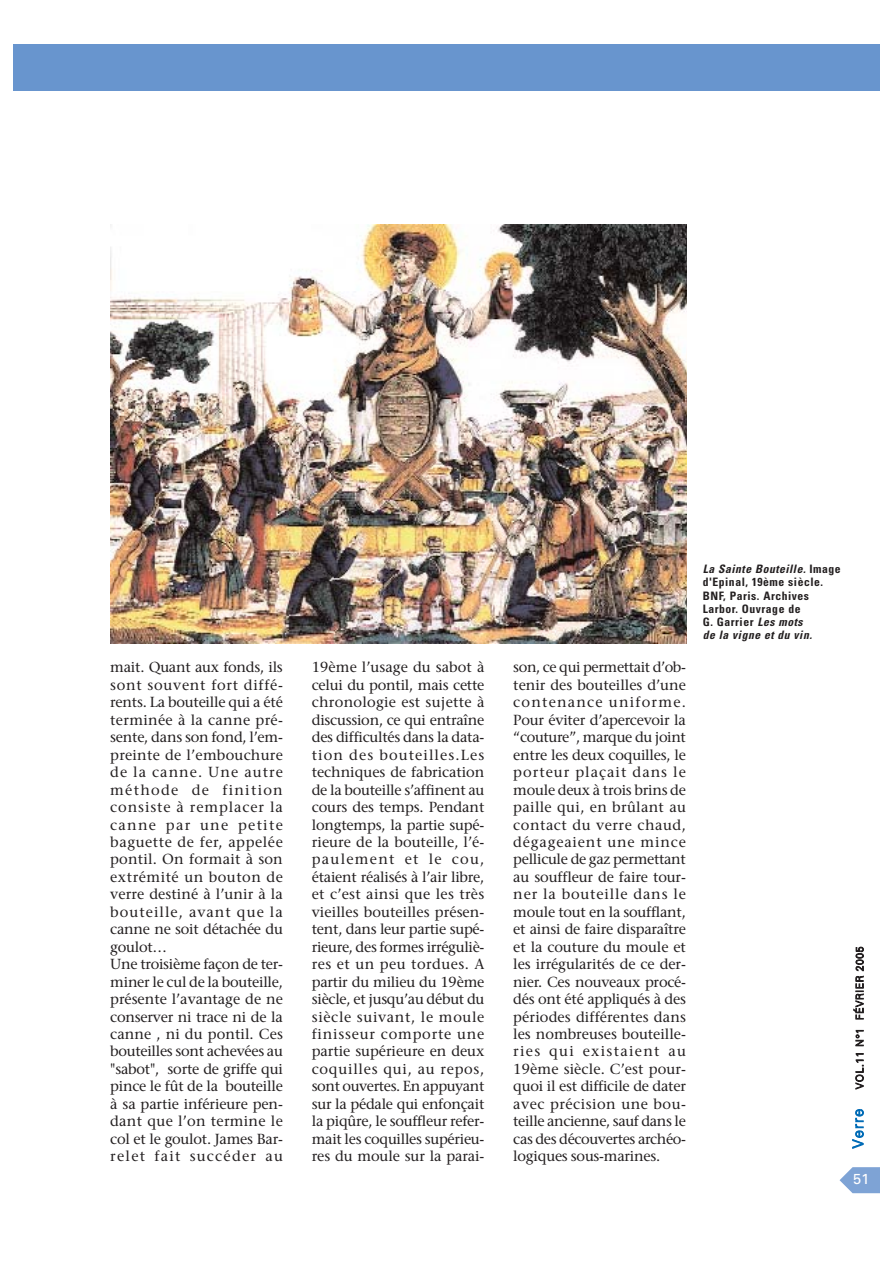
<style>
.page{position:relative;width:893px;height:1263px;background:#fff}
.page>*{position:absolute;margin:0;border:0;box-sizing:border-box;transform-origin:0 0}
.t1{font:14.55px/17.4px "Stone Serif";letter-spacing:-.01em;color:#231f20;text-align:justify}
.t2{font:300 14.55px "Univers";letter-spacing:.085em;color:#006bb6}
.t3{font:14.55px "Univers";color:#fff}
.t4{font:700 condensed 11.7px/13px "Univers";letter-spacing:.045em;color:#231f20}
.t5{font:300 10.2px "Univers";letter-spacing:.06em;color:#231f20}
.s1{font-style:italic}
</style>
<div class="page">
<svg style="left:839px;top:1167px;width:40px;height:26px"></svg>
<div style="left:13px;top:44px;width:866px;height:47px;background:#6895ce"></div>
<img style="left:110px;top:224px;width:576px;height:419px">
<p class="t1" style="left:110px;top:660px;width:174px;text-align:left">mait. Quant aux fonds, ils sont souvent fort diffé&shy;rents. La bouteille qui a été terminée à la canne pré&shy;sente, dans son fond, l’em&shy;preinte de l’embouchure de la canne. Une autre méthode de finition consiste à remplacer la canne par une petite baguette de fer, appelée pontil. On formait à son extrémité un bouton de verre destiné à l’unir à la bouteille, avant que la canne ne soit détachée du goulot…<br>Une troisième façon de ter&shy;miner le cul de la bouteille, présente l’avantage de ne conserver ni trace ni de la canne , ni du pontil. Ces bouteilles sont achevées au "sabot", sorte de griffe qui pince le fût de la bouteille à sa partie inférieure pen&shy;dant que l’on termine le col et le goulot. James Bar&shy;relet fait succéder au</p>
<p class="t1" style="left:312px;top:660px;width:174px">19ème l’usage du sabot à celui du pontil, mais cette chronologie est sujette à discussion, ce qui entraîne des difficultés dans la data&shy;tion des bouteilles.Les techniques de fabrication de la bouteille s’affinent au cours des temps. Pendant longtemps, la partie supé&shy;rieure de la bouteille, l’é&shy;paulement et le cou, étaient réalisés à l’air libre, et c’est ainsi que les très vieilles bouteilles présen&shy;tent, dans leur partie supé&shy;rieure, des formes irréguliè&shy;res et un peu tordues. A partir du milieu du 19ème siècle, et jusqu’au début du siècle suivant, le moule finisseur comporte une partie supérieure en deux coquilles qui, au repos, sont ouvertes. En appuyant sur la pédale qui enfonçait la piqûre, le souffleur refer&shy;mait les coquilles supérieu&shy;res du moule sur la parai-</p>
<p class="t1" style="left:513px;top:660px;width:174px">son, ce qui permettait d’ob&shy;tenir des bouteilles d’une contenance uniforme.<br>Pour éviter d’apercevoir la “couture”, marque du joint entre les deux coquilles, le porteur plaçait dans le moule deux à trois brins de paille qui, en brûlant au contact du verre chaud, dégageaient une mince pellicule de gaz permettant au souffleur de faire tour&shy;ner la bouteille dans le moule tout en la soufflant, et ainsi de faire disparaître et la couture du moule et les irrégularités de ce der&shy;nier. Ces nouveaux procé&shy;dés ont été appliqués à des périodes différentes dans les nombreuses bouteille&shy;ries qui existaient au 19ème siècle. C’est pour&shy;quoi il est difficile de dater avec précision une bou&shy;teille ancienne, sauf dans le cas des découvertes archéo&shy;logiques sous-marines.</p>
<p class="t4" style="left:702px;top:564px;width:139px"><span class="s1">La Sainte Bouteille.</span> I m a g e d'Epinal, 19ème siècle.<br>BNF, Paris. Archives<br>Larbor. Ouvrage de<br>G. Garrier <span class="s1">Les mots<br>de la vigne et du vin.</span></p>
<p class="t5" style="left:855px;top:1089px;width:144px;rotate:-90deg">VOL.11 N°1 FÉVRIER 2005</p>
<p class="t2" style="left:852px;top:1148px;width:41px;rotate:-90deg">Verre</p>
<p class="t3" style="left:853px;top:1173px;width:18px">51</p>
</div>
